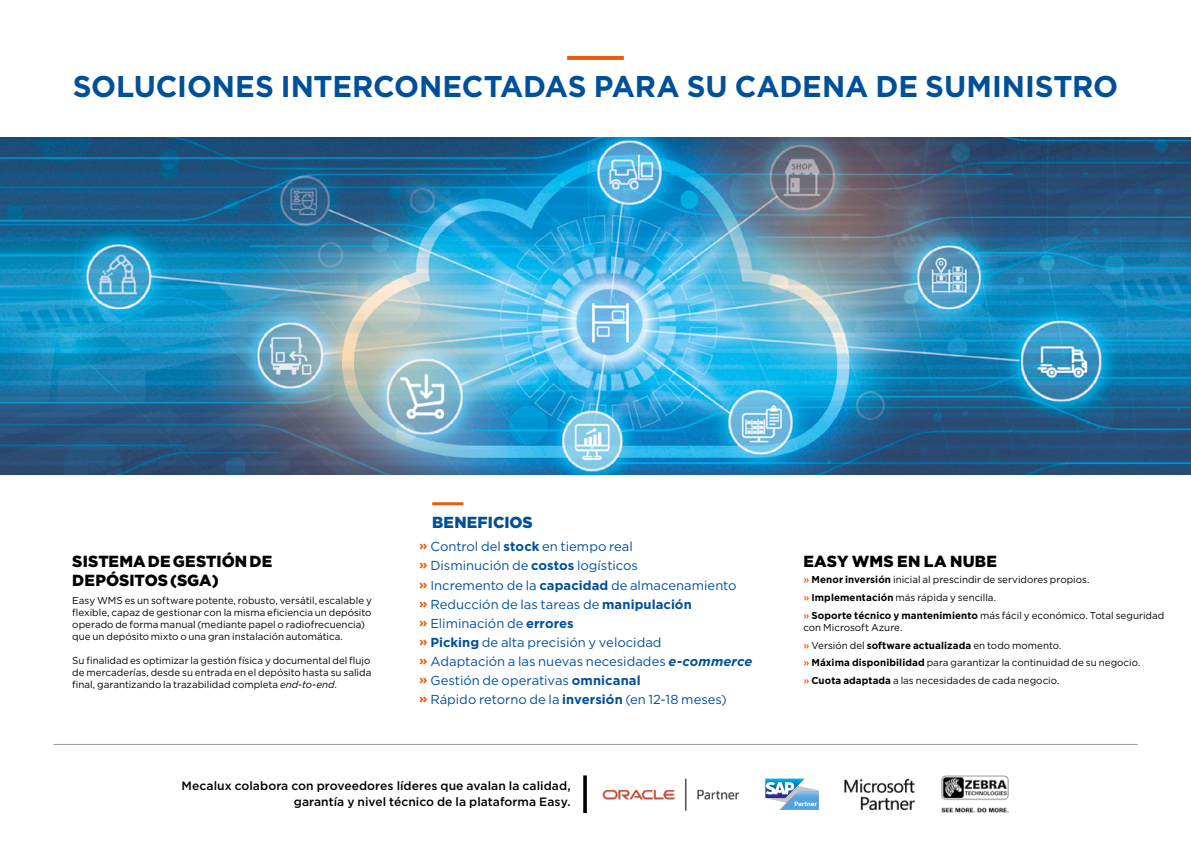
<style>
.page{position:relative;width:1191px;height:842px;background:#fff}
.page>*{position:absolute;margin:0;border:0;box-sizing:border-box;transform-origin:0 0}
.t1{font:700 30px "Gotham";letter-spacing:-.005em;color:#005098}
.t2{font:900 16.1px/19px "Gotham";letter-spacing:.005em;color:#000}
.t3{font:900 16px "Gotham";letter-spacing:.005em;color:#005098}
.t4{font:13px/19.1px "Gotham";color:#005098}
.t5{font:500 12.1px/15.7px "Gotham";letter-spacing:.005em;color:#000;text-align:right}
.t6{font:10px/12px "Gotham";color:#000}
.s1{font-style:italic}
.s2{font-weight:700;color:#ea5b0b}
.s3{font-weight:700}
.s4{font-weight:700;font-style:italic}
.s5{font-weight:500;color:#ea5b0b}
</style>
<div class="page">
<hr style="left:432px;top:502px;width:31px;height:3px;background:#ea5b0b">
<svg style="left:567px;top:56px;width:57px;height:4px"></svg>
<hr style="left:53px;top:744px;width:1084px;height:1px;background:#9d9d9c">
<img style="left:0;top:138px;width:1191px;height:336px">
<svg style="left:583px;top:775px;width:4px;height:38px"></svg>
<img style="left:941px;top:775px;width:68px;height:38px">
<img style="left:844px;top:778px;width:71px;height:33px">
<img style="left:602px;top:778px;width:138px;height:33px">
<svg style="left:765px;top:778px;width:54px;height:32px"></svg>
<h1 class="t1" style="left:73px;top:66px;width:1047px">SOLUCIONES INTERCONECTADAS PARA SU CADENA DE SUMINISTRO</h1>
<h2 class="t2" style="left:72px;top:552px;width:201px">SISTEMA DE GESTIÓN DE<br>DEPÓSITOS (SGA)</h2>
<p class="t6" style="left:72px;top:594px;width:301px">Easy WMS es un software potente, robusto, versátil, escalable y flexible, capaz de gestionar con la misma eficiencia un depósito operado de forma manual (mediante papel o radiofrecuencia) que un depósito mixto o una gran instalación automática.</p>
<p class="t6" style="left:72px;top:654px;width:300px;text-align:justify">Su finalidad es optimizar la gestión física y documental del flujo de mercaderías, desde su entrada en el depósito hasta su salida final, garantizando la trazabilidad completa <span class="s1">end-to-end</span>.</p>
<h3 class="t3" style="left:432px;top:511px;width:102px">BENEFICIOS</h3>
<p class="t4" style="left:419px;top:537px;width:334px"><span class="s2">»</span> Control del <span class="s3">stock</span> en tiempo real<br><span class="s2">»</span> Disminución de <span class="s3">costos</span> logísticos<br><span class="s2">»</span> Incremento de la <span class="s3">capacidad</span> de almacenamiento<br><span class="s2">»</span> Reducción de las tareas de <span class="s3">manipulación<br></span><span class="s2">»</span> Eliminación de <span class="s3">errores<br></span><span class="s2">»</span> <span class="s3">Picking</span> de alta precisión y velocidad<br><span class="s2">»</span> Adaptación a las nuevas necesidades <span class="s4">e-commerce </span><span class="s2">»</span> Gestión de operativas <span class="s3">omnicanal<br></span><span class="s2">»</span> Rápido retorno de la <span class="s3">inversión</span> (en 12-18 meses)</p>
<p class="t5" style="left:181px;top:778px;width:390px">Mecalux colabora con proveedores líderes que avalan la calidad, garantía y nivel técnico de la plataforma Easy.</p>
<h2 class="t2" style="left:803px;top:552px;width:195px">EASY WMS EN LA NUBE</h2>
<p class="t6" style="left:803px;top:571px;width:362px;line-height:17.7px"><span class="s5">»</span> <span class="s3">Menor inversión</span> inicial al prescindir de servidores propios.<br><span class="s5">»</span> <span class="s3">Implementación</span> más rápida y sencilla.<br><span class="s5">»</span> <span class="s3">Soporte técnico y mantenimiento</span> más fácil y económico. Total seguridad</p>
<p class="t6" style="left:803px;top:618px;width:338px;line-height:17.7px">con Microsoft Azure.<br><span class="s5">»</span> Versión del <span class="s3">software actualizada</span> en todo momento.<br><span class="s5">»</span> <span class="s3">Máxima disponibilidad</span> para garantizar la continuidad de su negocio. <span class="s5">»</span> <span class="s3">Cuota adaptada</span> a las necesidades de cada negocio.</p>
</div>
